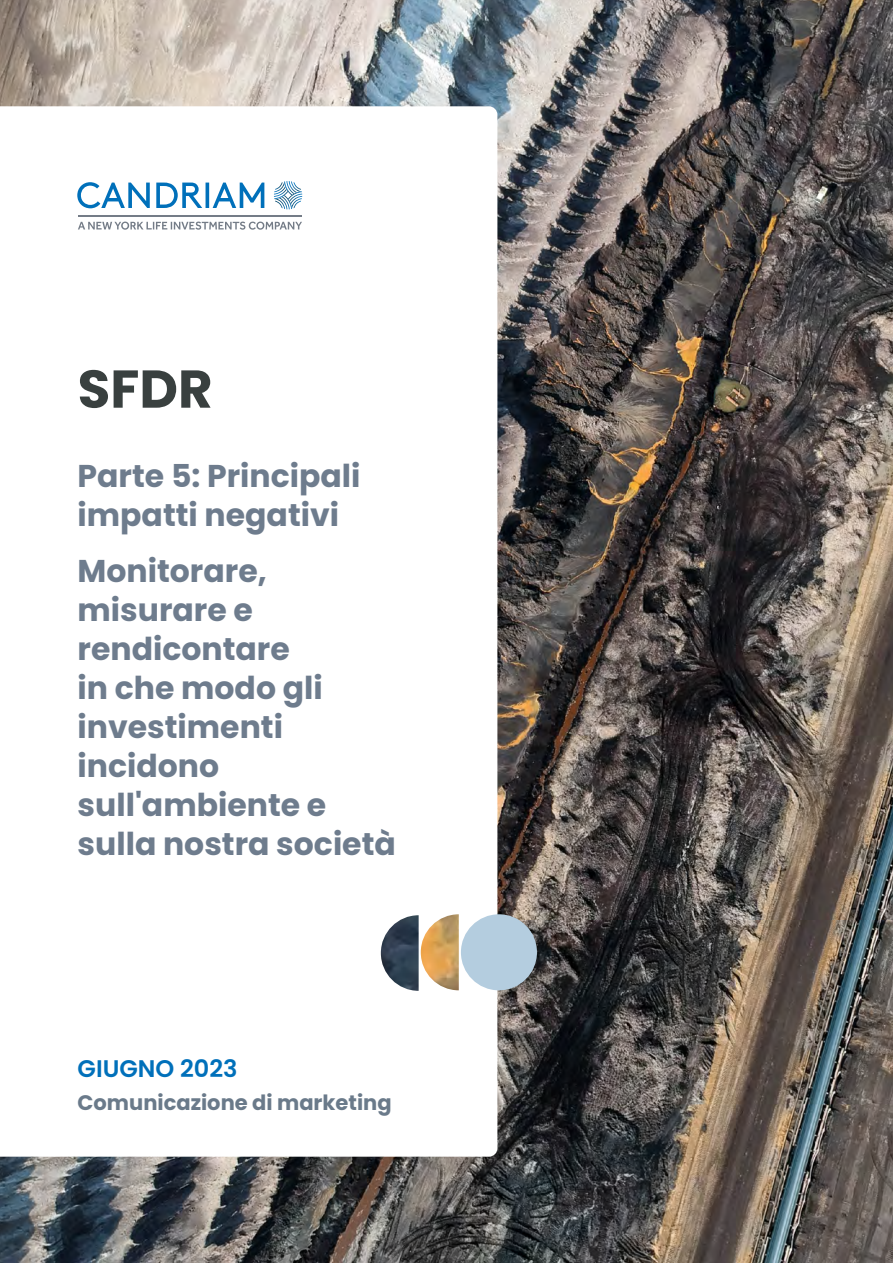
<style>
.page{position:relative;width:893px;height:1263px;background:#fff}
.page>*{position:absolute;margin:0;border:0;box-sizing:border-box;transform-origin:0 0}
.t1{font:700 53.1px "Poppins";color:#39403f}
.t2{font:700 31.5px/39px "Poppins";color:#6e7c8d}
.t3{font:600 24px "Poppins";color:#0070ba}
.t4{font:700 21px "Poppins";color:#6a7a8a}
</style>
<div class="page">
<img style="left:0;top:0;width:893px;height:1263px">
<svg style="left:0;top:106px;width:497px;height:1051px"></svg>
<img style="left:421px;top:914px;width:38px;height:76px">
<img style="left:381px;top:915px;width:38px;height:76px">
<div style="left:461px;top:914px;width:76px;height:76px;background:#b4cddf;border-radius:50%"></div>
<svg style="left:274px;top:181px;width:28px;height:28px"></svg>
<svg style="left:78px;top:222px;width:224px;height:8px"></svg>
<hr style="left:79px;top:215px;width:223px;height:1px;background:#747c87">
<svg style="left:77px;top:182px;width:187px;height:26px"></svg>
<h1 class="t1" style="left:78px;top:358px;width:137px">SFDR</h1>
<p class="t2" style="left:78px;top:457px;width:284px">Parte 5: Principali impatti negativi</p>
<p class="t2" style="left:78px;top:552px;width:320px">Monitorare, misurare e rendicontare<br>in che modo gli investimenti incidono sull'ambiente e sulla nostra società</p>
<p class="t3" style="left:78px;top:1055px;width:161px">GIUGNO 2023</p>
<p class="t4" style="left:78px;top:1090px;width:316px">Comunicazione di marketing</p>
</div>
